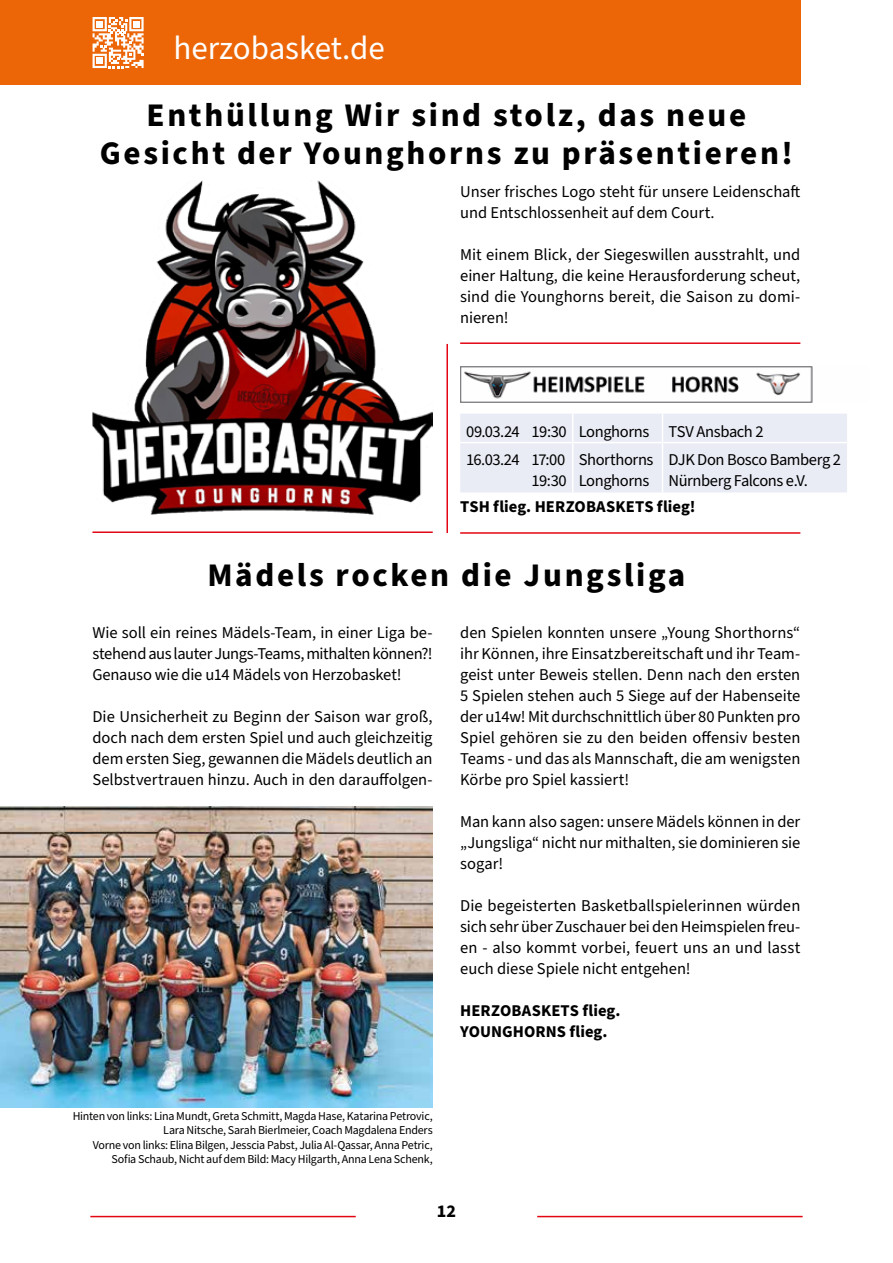
<style>
.page{position:relative;width:893px;height:1263px;background:#fff}
.page>*{position:absolute;margin:0;border:0;box-sizing:border-box;transform-origin:0 0}
.t1{font:700 33px/37.5px "Source Sans Pro";letter-spacing:.08em;color:#000;text-align:center}
.t2{font:33px "Source Sans Pro";color:#fff}
.t3{font:700 18px "Source Sans Pro";color:#000}
.t4{font:16.5px/21px "Source Sans Pro";letter-spacing:-.005em;color:#000;text-align:justify}
.t5{font:16.5px/21px "Source Sans Pro";letter-spacing:-.025em;color:#000}
.t6{font:700 16.5px/21px "Source Sans Pro";letter-spacing:.005em;color:#000}
.t7{font:12px/14.4px "Source Sans Pro";letter-spacing:-.02em;color:#000;text-align:right}
</style>
<div class="page">
<hr style="left:92px;top:531px;width:341px;height:2px;background:#e30613">
<hr style="left:460px;top:342px;width:340px;height:2px;background:#e30613">
<hr style="left:460px;top:532px;width:340px;height:2px;background:#e30613">
<hr style="left:446px;top:344px;width:2px;height:189px;background:#e30613">
<img style="left:460px;top:366px;width:353px;height:36px">
<div style="left:460px;top:414px;width:387px;height:78px;background:#e9ecf5"></div>
<hr style="left:572px;top:443px;width:1px;height:49px;background:#fff">
<hr style="left:662px;top:443px;width:1px;height:49px;background:#fff">
<img style="left:92px;top:180px;width:341px;height:334px">
<img style="left:0;top:806px;width:433px;height:301px">
<hr style="left:90px;top:1216px;width:266px;height:1px;background:#e30613">
<hr style="left:537px;top:1216px;width:266px;height:1px;background:#e30613">
<div style="left:0;top:0;width:800px;height:85px;background:#ec6608"></div>
<svg style="left:93px;top:17px;width:51px;height:51px"></svg>
<h1 class="t2" style="left:174px;top:26px;width:213px">herzobasket.de</h1>
<h1 class="t1" style="left:100px;top:98px;width:695px">Enthüllung Wir sind stolz, das neue<br>Gesicht der Younghorns zu präsentieren!</h1>
<p class="t4" style="left:460px;top:181px;width:342px">Unser frisches Logo steht für unsere Leidenschaft und Entschlossenheit auf dem Court.</p>
<p class="t4" style="left:460px;top:244px;width:342px">Mit einem Blick, der Siegeswillen ausstrahlt, und einer Haltung, die keine Herausforderung scheut, sind die Younghorns bereit, die Saison zu domi&shy;nieren!</p>
<p class="t5" style="left:466px;top:417px;width:299px;line-height:29px">09.03.24 19:30 Longhorns TSV Ansbach 2<br>16.03.24 17:00</p>
<p class="t4" style="left:532px;top:471px;width:37px">19:30</p>
<p class="t5" style="left:579px;top:450px;width:76px">Shorthorns<br>Longhorns</p>
<p class="t5" style="left:668px;top:450px;width:174px">DJK Don Bosco Bamberg 2<br>Nürnberg Falcons e.V.</p>
<p class="t6" style="left:460px;top:496px;width:237px">TSH flieg. HERZOBASKETS flieg!</p>
<h1 class="t1" style="left:207px;top:557px;width:480px">Mädels rocken die Jungsliga</h1>
<p class="t4" style="left:92px;top:622px;width:342px">Wie soll ein reines Mädels-Team, in einer Liga be&shy;stehend aus lauter Jungs-Teams, mithalten können?!<br>Genauso wie die u14 Mädels von Herzobasket!</p>
<p class="t4" style="left:92px;top:706px;width:342px">Die Unsicherheit zu Beginn der Saison war groß, doch nach dem ersten Spiel und auch gleichzeitig dem ersten Sieg, gewannen die Mädels deutlich an Selbstvertrauen hinzu. Auch in den darauffolgen-</p>
<p class="t4" style="left:460px;top:622px;width:342px">den Spielen konnten unsere „Young Shorthorns“ ihr Können, ihre Einsatzbereitschaft und ihr Team&shy;geist unter Beweis stellen. Denn nach den ersten 5 Spielen stehen auch 5 Siege auf der Habenseite der u14w! Mit durchschnittlich über 80 Punkten pro Spiel gehören sie zu den beiden offensiv besten Teams - und das als Mannschaft, die am wenigsten Körbe pro Spiel kassiert!</p>
<p class="t4" style="left:460px;top:812px;width:342px">Man kann also sagen: unsere Mädels können in der „Jungsliga“ nicht nur mithalten, sie dominieren sie sogar!</p>
<p class="t4" style="left:460px;top:896px;width:342px">Die begeisterten Basketballspielerinnen würden sich sehr über Zuschauer bei den Heimspielen freu&shy;en - also kommt vorbei, feuert uns an und lasst euch diese Spiele nicht entgehen!</p>
<p class="t6" style="left:460px;top:1000px;width:162px">HERZOBASKETS flieg.<br>YOUNGHORNS flieg.</p>
<p class="t7" style="left:73px;top:1109px;width:361px">Hinten von links: Lina Mundt, Greta Schmitt, Magda Hase, Katarina Petrovic, Lara Nitsche, Sarah Bierlmeier, Coach Magdalena Enders<br>Vorne von links: Elina Bilgen, Jesscia Pabst, Julia Al-Qassar, Anna Petric, Sofia Schaub, Nicht auf dem Bild: Macy Hilgarth, Anna Lena Schenk,</p>
<p class="t3" style="left:437px;top:1199px;width:21px">12</p>
</div>
